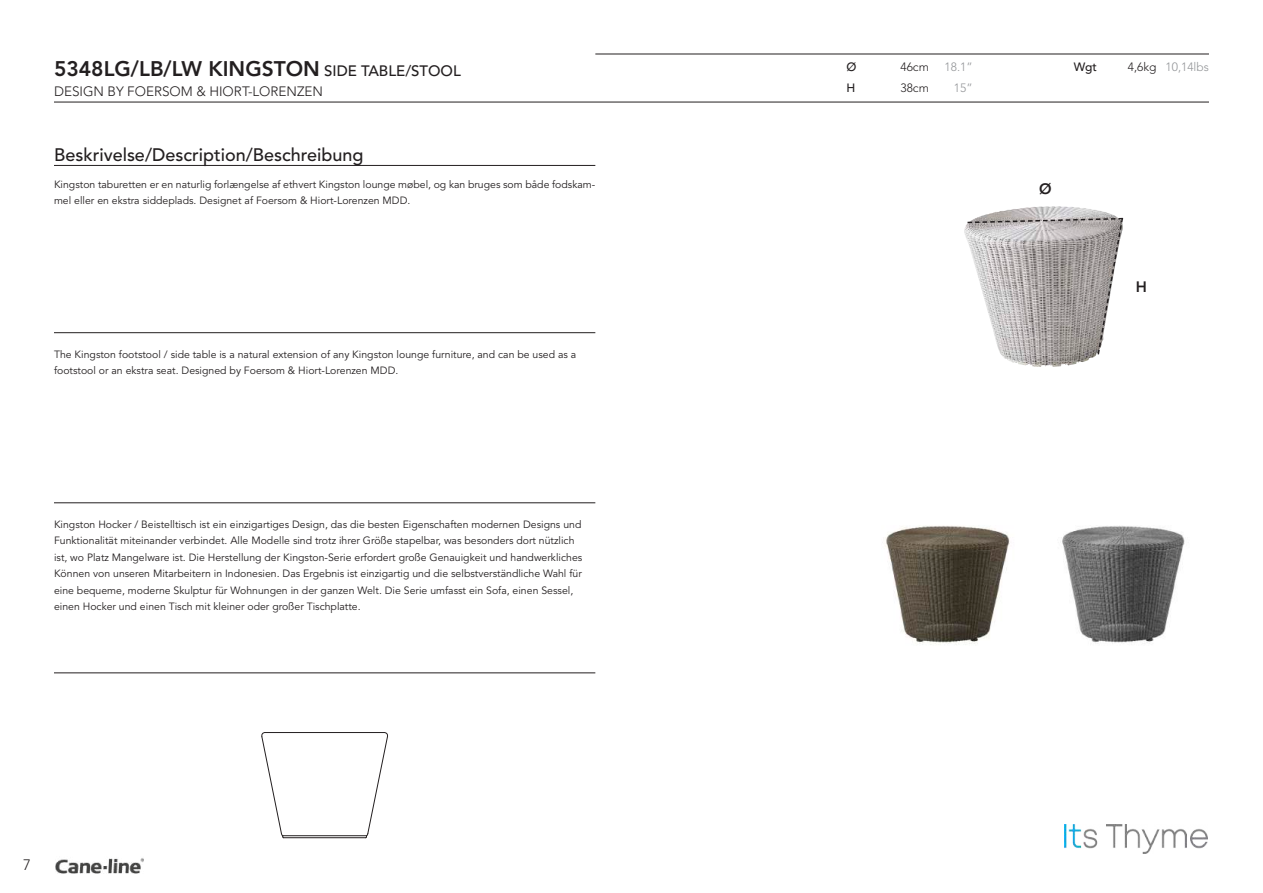
<style>
.page{position:relative;width:1263px;height:893px;background:#fff}
.page>*{position:absolute;margin:0;border:0;box-sizing:border-box;transform-origin:0 0}
.t1{font:800 21px "Avenir LT Pro";color:#231f20}
.t2{font:500 18px "Avenir LT Pro";color:#231f20}
.t3{font:800 15px "Avenir LT Pro";color:#231f20}
.t4{font:300 15px "Avenir LT Pro";color:#231f20}
.t5{font:300 13.5px "Avenir LT Pro";color:#231f20}
.t6{font:300 12px "Avenir LT Pro";color:#939598}
.t7{font:300 12px "Avenir LT Pro";color:#231f20}
.t8{font:500 12px "Avenir LT Pro";color:#231f20}
.t9{font:10.5px/16.5px "Avenir LT Pro";color:#231f20}
.s1{font-weight:500;font-size:15px}
.s2{color:#231f20}
</style>
<div class="page">
<img style="left:964px;top:206px;width:91px;height:31px">
<svg style="left:966px;top:216px;width:158px;height:140px"></svg>
<img style="left:885px;top:525px;width:300px;height:120px">
<hr style="left:265px;top:732px;width:119px;height:1px;background:#231f20">
<hr style="left:284px;top:837px;width:82px;height:1px;background:#231f20">
<hr style="left:283px;top:835px;width:83px;height:1px;background:#231f20">
<svg style="left:261px;top:732px;width:23px;height:106px"></svg>
<svg style="left:365px;top:732px;width:23px;height:106px"></svg>
<img style="left:55px;top:858px;width:88px;height:16px">
<hr style="left:54px;top:102px;width:1155px;height:1px;background:#231f20">
<hr style="left:595px;top:54px;width:614px;height:1px;background:#231f20">
<hr style="left:54px;top:165px;width:541px;height:1px;background:#231f20">
<hr style="left:54px;top:332px;width:541px;height:1px;background:#231f20">
<hr style="left:54px;top:502px;width:541px;height:1px;background:#231f20">
<hr style="left:54px;top:672px;width:541px;height:1px;background:#231f20">
<img style="left:1064px;top:825px;width:144px;height:29px">
<h1 class="t1" style="left:54px;top:56px;width:408px">5348LG/LB/LW KINGSTON <span class="s1">SIDE TABLE/STOOL</span></h1>
<p class="t5" style="left:54px;top:83px;width:271px">DESIGN BY FOERSOM &amp; HIORT-LORENZEN</p>
<h2 class="t2" style="left:54px;top:144px;width:311px">Beskrivelse/Description/Beschreibung</h2>
<p class="t9" style="left:54px;top:176px;width:543px">Kingston taburetten er en naturlig forlængelse af ethvert Kingston lounge møbel, og kan bruges som både fodskam&shy;mel eller en ekstra siddeplads. Designet af Foersom &amp; Hiort-Lorenzen MDD.</p>
<p class="t9" style="left:54px;top:346px;width:524px">The Kingston footstool / side table is a natural extension of any Kingston lounge furniture, and can be used as a footstool or an ekstra seat. Designed by Foersom &amp; Hiort-Lorenzen MDD.</p>
<p class="t9" style="left:54px;top:516px;width:530px">Kingston Hocker / Beistelltisch ist ein einzigartiges Design, das die besten Eigenschaften modernen Designs und Funktionalität miteinander verbindet. Alle Modelle sind trotz ihrer Größe stapelbar, was besonders dort nützlich ist, wo Platz Mangelware ist. Die Herstellung der Kingston-Serie erfordert große Genauigkeit und handwerkliches Können von unseren Mitarbeitern in Indonesien. Das Ergebnis ist einzigartig und die selbstverständliche Wahl für eine bequeme, moderne Skulptur für Wohnungen in der ganzen Welt. Die Serie umfasst ein Sofa, einen Sessel, einen Hocker und einen Tisch mit kleiner oder großer Tischplatte.</p>
<h3 class="t4" style="left:23px;top:856px;width:9px">7</h3>
<p class="t8" style="left:846px;top:60px;width:11px">Ø</p>
<p class="t7" style="left:900px;top:60px;width:30px">46cm</p>
<p class="t6" style="left:944px;top:60px;width:30px">18.1”</p>
<p class="t8" style="left:846px;top:81px;width:10px">H</p>
<p class="t7" style="left:900px;top:81px;width:30px">38cm</p>
<p class="t6" style="left:954px;top:81px;width:20px">15”</p>
<p class="t8" style="left:1074px;top:60px;width:25px">Wgt</p>
<p class="t6" style="left:1128px;top:60px;width:83px"><span class="s2">4,6kg</span> 10,14lbs</p>
<h3 class="t3" style="left:1039px;top:180px;width:14px">Ø</h3>
<h3 class="t3" style="left:1136px;top:278px;width:13px">H</h3>
</div>
